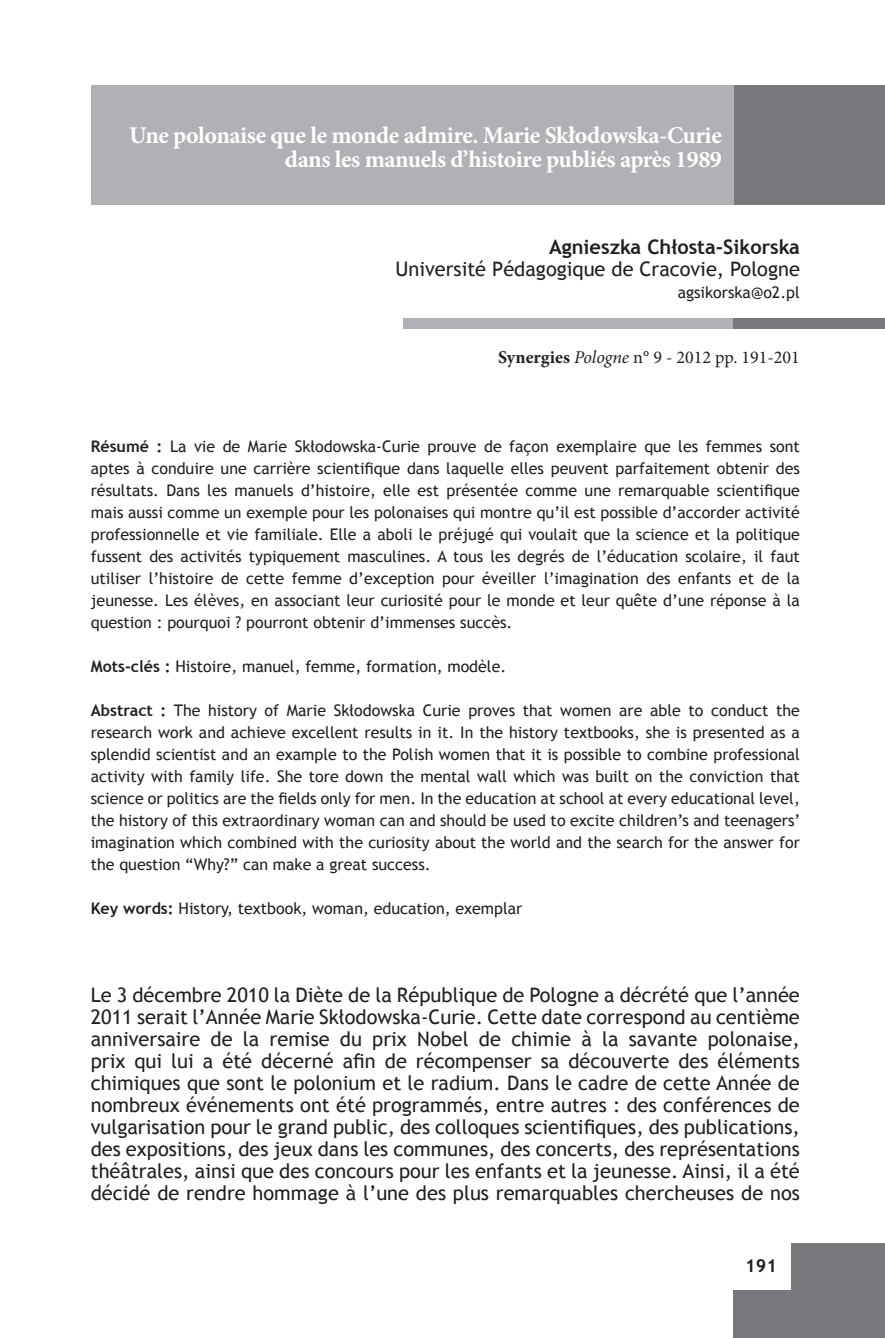
<style>
.page{position:relative;width:885px;height:1338px;background:#fff}
.page>*{position:absolute;margin:0;border:0;box-sizing:border-box;transform-origin:0 0}
.t1{font:700 24px/24px "Minion Pro";letter-spacing:-.02em;color:#fff;text-align:right}
.t2{font:20px/22px "Trebuchet MS";color:#231f20;text-align:justify}
.t3{font:700 20px "Trebuchet MS";color:#231f20}
.t4{font:18px "Minion Pro";color:#231f20}
.t5{font:700 18px "Trebuchet MS";color:#231f20}
.t6{font:16px/22px "Trebuchet MS";color:#231f20;text-align:justify}
.s1{font-weight:700}
.s2{font-style:italic}
</style>
<div class="page">
<div style="left:733px;top:1243px;width:151px;height:95px;background:#76787b"></div>
<div style="left:731px;top:1242px;width:59px;height:48px;background:#fff"></div>
<div style="left:403px;top:318px;width:332px;height:11px;background:#b0b1b5"></div>
<div style="left:730px;top:85px;width:154px;height:119px;background:#76787b"></div>
<div style="left:733px;top:318px;width:151px;height:11px;background:#76787b"></div>
<div style="left:91px;top:85px;width:642px;height:120px;background:#b0b1b5"></div>
<h1 class="t1" style="left:129px;top:123px;width:594px">Une polonaise que le monde admire. Marie Skłodowska-Curie dans les manuels d’histoire publiés après 1989</h1>
<p class="t3" style="left:549px;top:234px;width:252px">Agnieszka Chłosta-Sikorska</p>
<p class="t2" style="left:395px;top:258px;width:406px">Université Pédagogique de Cracovie, Pologne</p>
<p class="t6" style="left:677px;top:281px;width:124px">agsikorska@o2.pl</p>
<p class="t4" style="left:498px;top:345px;width:303px"><span class="s1">Synergies</span> <span class="s2">Pologne</span> n° 9 - 2012 pp. 191-201</p>
<p class="t6" style="left:91px;top:435px;width:710px"><span class="s1">Résumé :</span> La vie de Marie Skłodowska-Curie prouve de façon exemplaire que les femmes sont aptes à conduire une carrière scientifique dans laquelle elles peuvent parfaitement obtenir des résultats. Dans les manuels d’histoire, elle est présentée comme une remarquable scientifique mais aussi comme un exemple pour les polonaises qui montre qu’il est possible d’accorder activité professionnelle et vie familiale. Elle a aboli le préjugé qui voulait que la science et la politique fussent des activités typiquement masculines. A tous les degrés de l’éducation scolaire, il faut utiliser l’histoire de cette femme d’exception pour éveiller l’imagination des enfants et de la jeunesse. Les élèves, en associant leur curiosité pour le monde et leur quête d’une réponse à la question : pourquoi ? pourront obtenir d’immenses succès.</p>
<p class="t6" style="left:91px;top:655px;width:417px"><span class="s1">Mots-clés :</span> Histoire, manuel, femme, formation, modèle.</p>
<p class="t6" style="left:91px;top:699px;width:711px"><span class="s1">Abstract :</span> The history of Marie Skłodowska Curie proves that women are able to conduct the research work and achieve excellent results in it. In the history textbooks, she is presented as a splendid scientist and an example to the Polish women that it is possible to combine professional activity with family life. She tore down the mental wall which was built on the conviction that science or politics are the fields only for men. In the education at school at every educational level, the history of this extraordinary woman can and should be used to excite children’s and teenagers’ imagination which combined with the curiosity about the world and the search for the answer for the question “Why?” can make a great success.</p>
<p class="t6" style="left:91px;top:897px;width:433px"><span class="s1">Key words:</span> History, textbook, woman, education, exemplar</p>
<p class="t2" style="left:91px;top:984px;width:710px">Le 3 décembre 2010 la Diète de la République de Pologne a décrété que l’année 2011 serait l’Année Marie Skłodowska-Curie. Cette date correspond au centième anniversaire de la remise du prix Nobel de chimie à la savante polonaise, prix qui lui a été décerné afin de récompenser sa découverte des éléments chimiques que sont le polonium et le radium. Dans le cadre de cette Année de nombreux événements ont été programmés, entre autres : des conférences de vulgarisation pour le grand public, des colloques scientifiques, des publications, des expositions, des jeux dans les communes, des concerts, des représentations théâtrales, ainsi que des concours pour les enfants et la jeunesse. Ainsi, il a été décidé de rendre hommage à l’une des plus remarquables chercheuses de nos</p>
<p class="t5" style="left:745px;top:1255px;width:33px">191</p>
</div>
